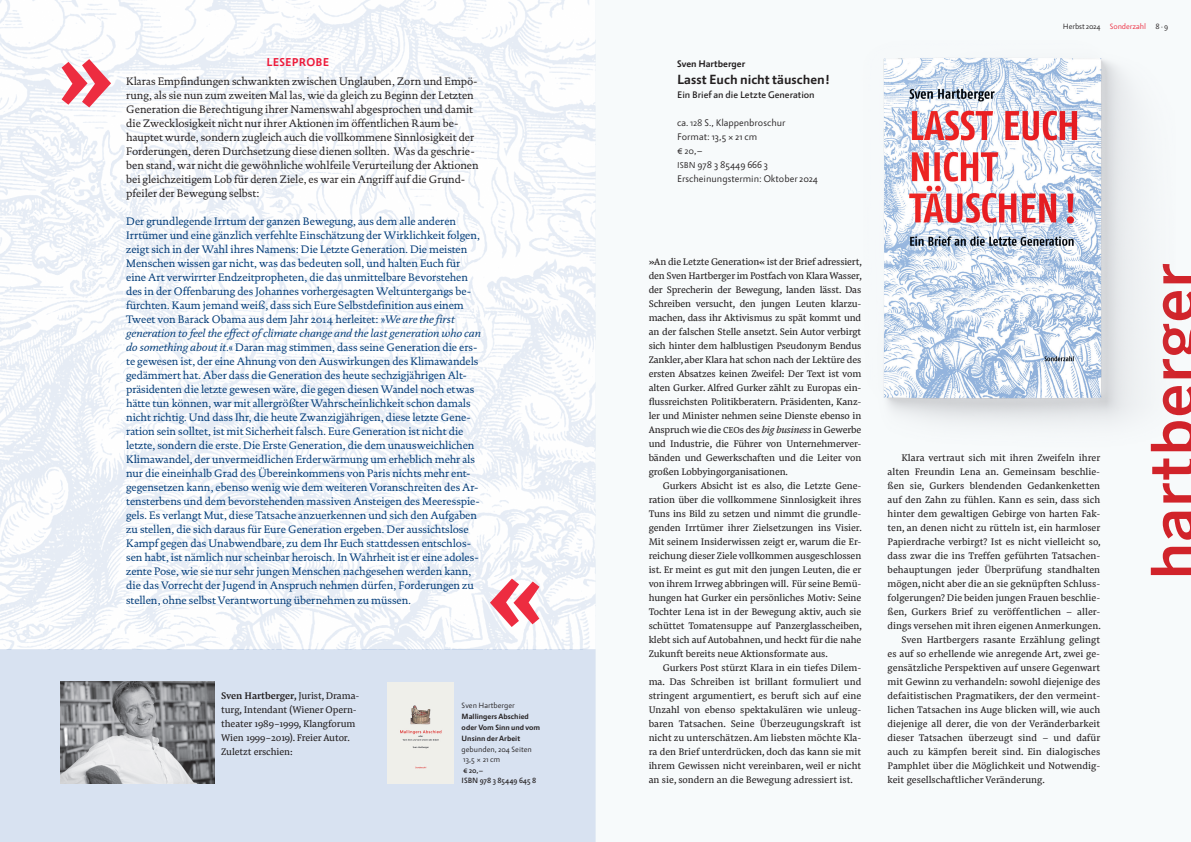
<style>
.page{position:relative;width:1191px;height:842px;background:#fff}
.page>*{position:absolute;margin:0;border:0;box-sizing:border-box;transform-origin:0 0}
.t1{font:600 120px "Graublau Sans";color:#ed2c40}
.t2{font:500 60px "Benton Sans";letter-spacing:.02em;color:#d1232a}
.t3{font:600 14px "NN Allegra";color:#231f20}
.t4{font:600 12px "NN Allegra";letter-spacing:.02em;color:#ed1a3a}
.t5{font:11px/14px "DTL Documenta ST";letter-spacing:-.005em;color:#013b78}
.t6{font:11px/14px "DTL Documenta ST";letter-spacing:-.005em;color:#231f20}
.t7{font:10px/14px "Pensum Pro";color:#231f20;text-align:justify}
.t8{font:10px/14px "NN Allegra";color:#231f20}
.t9{font:500 10px "NN Allegra";color:#231f20}
.t10{font:600 10px "NN Allegra";color:#231f20}
.t11{font:8px/10.5px "NN Allegra";color:#231f20}
.t12{font:600 8px/11px "NN Allegra";color:#231f20}
.t13{font:500 8px/10.5px "NN Allegra";color:#231f20}
.s1{font-style:italic}
.s2{font-weight:500}
.s3{color:#312f30}
.s4{font-size:9px}
.s5{color:#ed2c40}
</style>
<div class="page">
<div style="left:0;top:649px;width:595px;height:193px;background:#d8e2f1"></div>
<img style="left:0;top:0;width:595px;height:649px">
<div style="left:595px;top:0;width:596px;height:842px;background:#f7fafb"></div>
<img style="left:883px;top:57px;width:252px;height:366px">
<img style="left:388px;top:682px;width:65px;height:101px">
<img style="left:61px;top:681px;width:153px;height:102px">
<h1 class="t1" style="left:56px;top:-2px;width:60px">»</h1>
<p class="t4" style="left:266px;top:56px;width:64px">LESEPROBE</p>
<p class="t6" style="left:126px;top:75px;width:354px">Klaras Empfindungen schwankten zwischen Unglauben, Zorn und Empö&shy;rung, als sie nun zum zweiten Mal las, wie da gleich zu Beginn der Letzten Generation die Berechtigung ihrer Namenswahl abgesprochen und damit die Zwecklosigkeit nicht nur ihrer Aktionen im öffentlichen Raum be&shy;hauptet wurde, sondern zugleich auch die vollkommene Sinnlosigkeit der Forderungen, deren Durchsetzung diese dienen sollten. Was da geschrie&shy;ben stand, war nicht die gewöhnliche wohlfeile Verurteilung der Aktionen bei gleichzeitigem Lob für deren Ziele, es war ein Angriff auf die Grund&shy;pfeiler der Bewegung selbst:</p>
<p class="t5" style="left:126px;top:215px;width:356px">Der grundlegende Irrtum der ganzen Bewegung, aus dem alle anderen Irrtümer und eine gänzlich verfehlte Einschätzung der Wirklichkeit folgen, zeigt sich in der Wahl ihres Namens: Die Letzte Generation. Die meisten Menschen wissen gar nicht, was das bedeuten soll, und halten Euch für eine Art verwirrter Endzeitpropheten, die das unmittelbare Bevorstehen des in der Offenbarung des Johannes vorhergesagten Weltuntergangs be&shy;fürchten. Kaum jemand weiß, dass sich Eure Selbstdefinition aus einem Tweet von Barack Obama aus dem Jahr 2014 herleitet: »<span class="s1">We are the first generation to feel the effect of climate change and the last generation who can do something about it.</span>« Daran mag stimmen, dass seine Generation die ers&shy;te gewesen ist, der eine Ahnung von den Auswirkungen des Klimawandels gedämmert hat. Aber dass die Generation des heute sechzigjährigen Alt&shy;präsidenten die letzte gewesen wäre, die gegen diesen Wandel noch etwas hätte tun können, war mit allergrößter Wahrscheinlichkeit schon damals nicht richtig. Und dass Ihr, die heute Zwanzigjährigen, diese letzte Gene&shy;ration sein solltet, ist mit Sicherheit falsch. Eure Generation ist nicht die letzte, sondern die erste. Die Erste Generation, die dem unausweichlichen Klimawandel, der unvermeidlichen Erderwärmung um erheblich mehr als nur die eineinhalb Grad des Übereinkommens von Paris nichts mehr ent&shy;gegensetzen kann, ebenso wenig wie dem weiteren Voranschreiten des Ar&shy;tensterbens und dem bevorstehenden massiven Ansteigen des Meeresspie&shy;gels. Es verlangt Mut, diese Tatsache anzuerkennen und sich den Aufgaben zu stellen, die sich daraus für Eure Generation ergeben. Der aussichtslose Kampf gegen das Unabwendbare, zu dem Ihr Euch stattdessen entschlos&shy;sen habt, ist nämlich nur scheinbar heroisch. In Wahrheit ist er eine adoles&shy;zente Pose, wie sie nur sehr jungen Menschen nachgesehen werden kann, die das Vorrecht der Jugend in Anspruch nehmen dürfen, Forderungen zu stellen, ohne selbst Verantwortung übernehmen zu müssen.</p>
<h1 class="t1" style="left:544px;top:688px;width:61px;rotate:-180deg">»</h1>
<p class="t7" style="left:221px;top:689px;width:140px;text-align:left"><span class="s2">Sven Hartberger,</span> Jurist, Drama&shy;turg, Intendant (Wiener Opern&shy;theater 1989-1999, Klangforum<br>Wien 1999-2019). Freier Autor.<br>Zuletzt erschien:</p>
<p class="t11" style="left:461px;top:700px;width:55px">Sven Hartberger</p>
<p class="t12" style="left:461px;top:711px;width:80px">Mallingers Abschied oder Vom Sinn und vom<br>Unsinn der Arbeit</p>
<p class="t11" style="left:461px;top:744px;width:72px">gebunden, 204 Seiten<br>13,5 × 21 cm</p>
<p class="t13" style="left:461px;top:765px;width:76px">€ 20,–<br>ISBN 978 3 85449 645 8</p>
<p class="t10" style="left:677px;top:58px;width:69px">Sven Hartberger</p>
<h3 class="t3" style="left:677px;top:72px;width:155px">Lasst Euch nicht täuschen!</h3>
<p class="t9" style="left:677px;top:89px;width:139px">Ein Brief an die Letzte Generation</p>
<p class="t8" style="left:677px;top:116px;width:142px">ca. <span class="s3">128</span> S., Klappenbroschur<br>Format: 13,5 × 21 cm<br>€ <span class="s3">20</span>,–<br><span class="s4">ISBN</span> 978 3 85449 666 3<br>Erscheinungstermin: Oktober 2024</p>
<p class="t11" style="left:1063px;top:21px;width:107px">Herbst 2024 <span class="s5">Sonderzahl</span> 8 · 9</p>
<p class="t7" style="left:648px;top:255px;width:215px">»An die Letzte Generation« ist der Brief adressiert, den Sven Hartberger im Postfach von Klara Wasser, der Sprecherin der Bewegung, landen lässt. Das Schreiben versucht, den jungen Leuten klarzu&shy;machen, dass ihr Aktivismus zu spät kommt und an der falschen Stelle ansetzt. Sein Autor verbirgt sich hinter dem halblustigen Pseudonym Bendus Zankler, aber Klara hat schon nach der Lektüre des ersten Absatzes keinen Zweifel: Der Text ist vom alten Gurker. Alfred Gurker zählt zu Europas ein&shy;flussreichsten Politikberatern. Präsidenten, Kanz&shy;ler und Minister nehmen seine Dienste ebenso in Anspruch wie die <span class="s4">CEO</span>s des <span class="s1">big business</span> in Gewerbe und Industrie, die Führer von Unternehmerver&shy;bänden und Gewerkschaften und die Leiter von großen Lobbyingorganisationen.</p>
<p class="t7" style="left:662px;top:479px;width:200px">Gurkers Absicht ist es also, die Letzte Gene-</p>
<p class="t7" style="left:648px;top:493px;width:215px">ration über die vollkommene Sinnlosigkeit ihres Tuns ins Bild zu setzen und nimmt die grundle&shy;genden Irrtümer ihrer Zielsetzungen ins Visier.<br>Mit seinem Insiderwissen zeigt er, warum die Er&shy;reichung dieser Ziele vollkommen ausgeschlossen ist. Er meint es gut mit den jungen Leuten, die er von ihrem Irrweg abbringen will. Für seine Bemü&shy;hungen hat Gurker ein persönliches Motiv: Seine Tochter Lena ist in der Bewegung aktiv, auch sie schüttet Tomatensuppe auf Panzerglasscheiben, klebt sich auf Autobahnen, und heckt für die nahe Zukunft bereits neue Aktionsformate aus.</p>
<p class="t7" style="left:648px;top:661px;width:214px;text-indent:14px">Gurkers Post stürzt Klara in ein tiefes Dilem&shy;ma. Das Schreiben ist brillant formuliert und stringent argumentiert, es beruft sich auf eine Unzahl von ebenso spektakulären wie unleug&shy;baren Tatsachen. Seine Überzeugungskraft ist nicht zu unterschätzen. Am liebsten möchte Kla&shy;ra den Brief unterdrücken, doch das kann sie mit ihrem Gewissen nicht vereinbaren, weil er nicht an sie, sondern an die Bewegung adressiert ist.</p>
<p class="t7" style="left:901px;top:451px;width:200px">Klara vertraut sich mit ihren Zweifeln ihrer</p>
<p class="t7" style="left:887px;top:465px;width:214px">alten Freundin Lena an. Gemeinsam beschlie-</p>
<p class="t7" style="left:887px;top:479px;width:214px">ßen sie, Gurkers blendenden Gedankenketten</p>
<p class="t7" style="left:887px;top:493px;width:214px">auf den Zahn zu fühlen. Kann es sein, dass sich</p>
<p class="t7" style="left:887px;top:507px;width:214px">hinter dem gewaltigen Gebirge von harten Fak-</p>
<p class="t7" style="left:887px;top:521px;width:214px">ten, an denen nicht zu rütteln ist, ein harmloser</p>
<p class="t7" style="left:887px;top:535px;width:215px">Papierdrache verbirgt? Ist es nicht vielleicht so,</p>
<p class="t7" style="left:887px;top:549px;width:214px">dass zwar die ins Treffen geführten Tatsachen-</p>
<p class="t7" style="left:887px;top:563px;width:214px">behauptungen jeder Überprüfung standhalten</p>
<p class="t7" style="left:887px;top:577px;width:214px">mögen, nicht aber die an sie geknüpften Schluss-</p>
<p class="t7" style="left:887px;top:591px;width:214px">folgerungen? Die beiden jungen Frauen beschlie-</p>
<p class="t7" style="left:887px;top:605px;width:214px">ßen, Gurkers Brief zu veröffentlichen – aller-</p>
<p class="t7" style="left:887px;top:619px;width:215px">dings versehen mit ihren eigenen Anmerkungen.</p>
<p class="t7" style="left:901px;top:633px;width:200px">Sven Hartbergers rasante Erzählung gelingt</p>
<p class="t7" style="left:887px;top:647px;width:214px">es auf so erhellende wie anregende Art, zwei ge-</p>
<p class="t7" style="left:887px;top:661px;width:214px">gensätzliche Perspektiven auf unsere Gegenwart</p>
<p class="t7" style="left:887px;top:675px;width:214px">mit Gewinn zu verhandeln: sowohl diejenige des</p>
<p class="t7" style="left:887px;top:689px;width:214px">defaitistischen Pragmatikers, der den vermeint-</p>
<p class="t7" style="left:887px;top:703px;width:214px">lichen Tatsachen ins Auge blicken will, wie auch</p>
<p class="t7" style="left:887px;top:717px;width:214px">diejenige all derer, die von der Veränderbarkeit</p>
<p class="t7" style="left:887px;top:731px;width:214px">dieser Tatsachen überzeugt sind – und dafür</p>
<p class="t7" style="left:887px;top:745px;width:214px">auch zu kämpfen bereit sind. Ein dialogisches</p>
<p class="t7" style="left:887px;top:759px;width:214px">Pamphlet über die Möglichkeit und Notwendig-</p>
<p class="t7" style="left:887px;top:773px;width:159px">keit gesellschaftlicher Veränderung.</p>
<h2 class="t2" style="left:1136px;top:579px;width:318px;rotate:-90deg">hartberger</h2>
</div>
